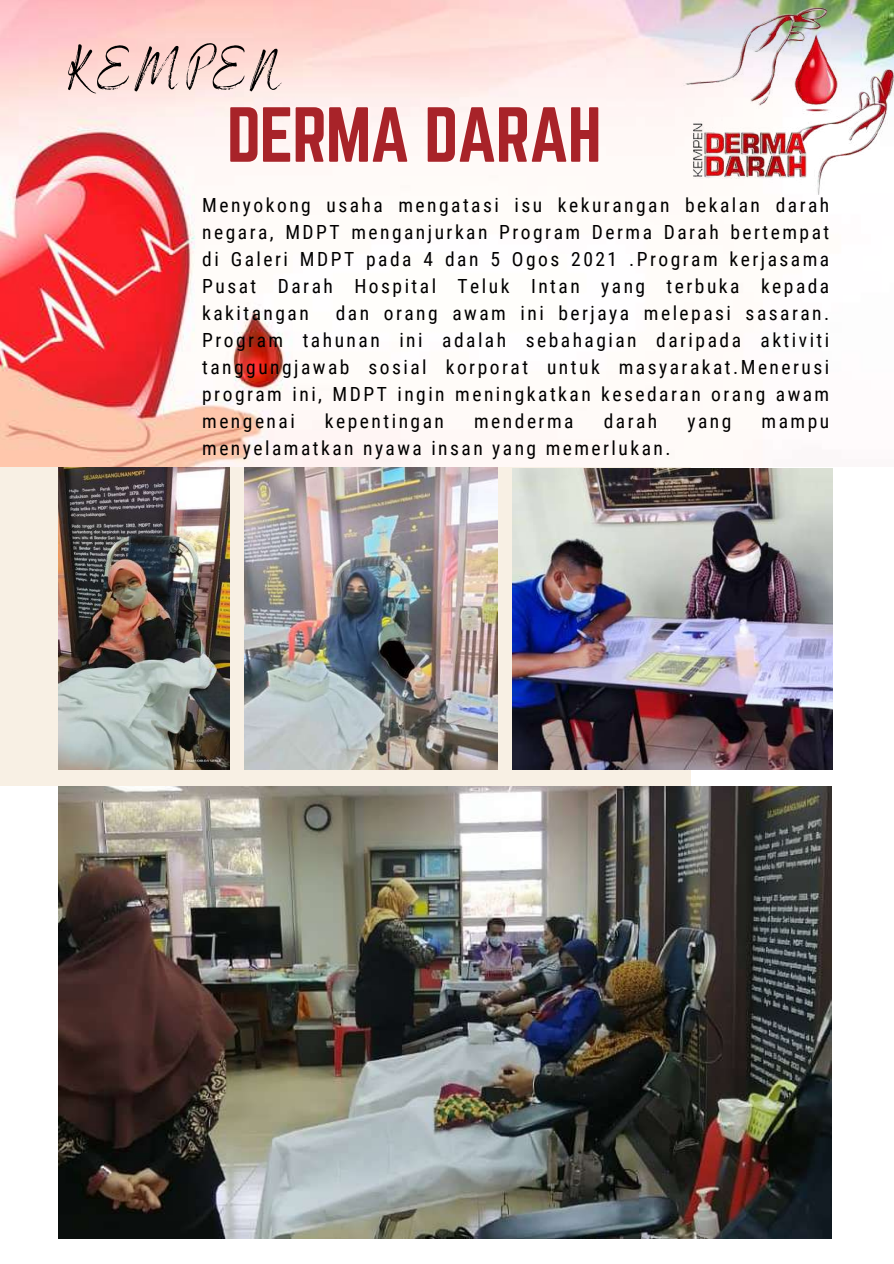
<style>
.page{position:relative;width:894px;height:1264px;background:#fff}
.page>*{position:absolute;margin:0;border:0;box-sizing:border-box;transform-origin:0 0}
.t1{font:68.1px "Norwester";letter-spacing:-.02em;color:#a82329}
.t2{font:60px "Benedict";letter-spacing:.125em;color:#000}
.t3{font:19.5px/27px "Roboto Condensed";letter-spacing:.125em;color:#000;text-align:justify}
</style>
<div class="page">
<div style="left:0;top:0;width:690px;height:786px;background:#f8f0e4"></div>
<img style="left:58px;top:786px;width:773px;height:452px">
<img style="left:58px;top:467px;width:171px;height:302px">
<img style="left:244px;top:467px;width:253px;height:302px">
<img style="left:512px;top:468px;width:320px;height:301px">
<img style="left:0;top:0;width:690px;height:466px">
<img style="left:674px;top:0;width:219px;height:195px">
<h2 class="t2" style="left:69px;top:31px;width:213px">KEMPEN</h2>
<h1 class="t1" style="left:227px;top:94px;width:376px">DERMA DARAH</h1>
<p class="t3" style="left:202px;top:192px;width:628px">Menyokong usaha mengatasi isu kekurangan bekalan darah negara, MDPT menganjurkan Program Derma Darah bertempat di Galeri MDPT pada 4 dan 5 Ogos 2021 .Program kerjasama Pusat Darah Hospital Teluk Intan yang terbuka kepada kakitangan</p>
<p class="t3" style="left:202px;top:300px;width:628px;text-indent:133px">dan orang awam ini berjaya melepasi sasaran.<br>Program tahunan ini adalah sebahagian daripada aktiviti tanggungjawab sosial korporat untuk masyarakat.Menerusi program ini, MDPT ingin meningkatkan kesedaran orang awam mengenai</p>
<p class="t3" style="left:325px;top:408px;width:120px">kepentingan</p>
<p class="t3" style="left:474px;top:408px;width:101px">menderma</p>
<p class="t3" style="left:603px;top:408px;width:55px">darah</p>
<p class="t3" style="left:687px;top:408px;width:45px">yang</p>
<p class="t3" style="left:761px;top:408px;width:69px">mampu</p>
<p class="t3" style="left:202px;top:435px;width:470px">menyelamatkan nyawa insan yang memerlukan.</p>
</div>
